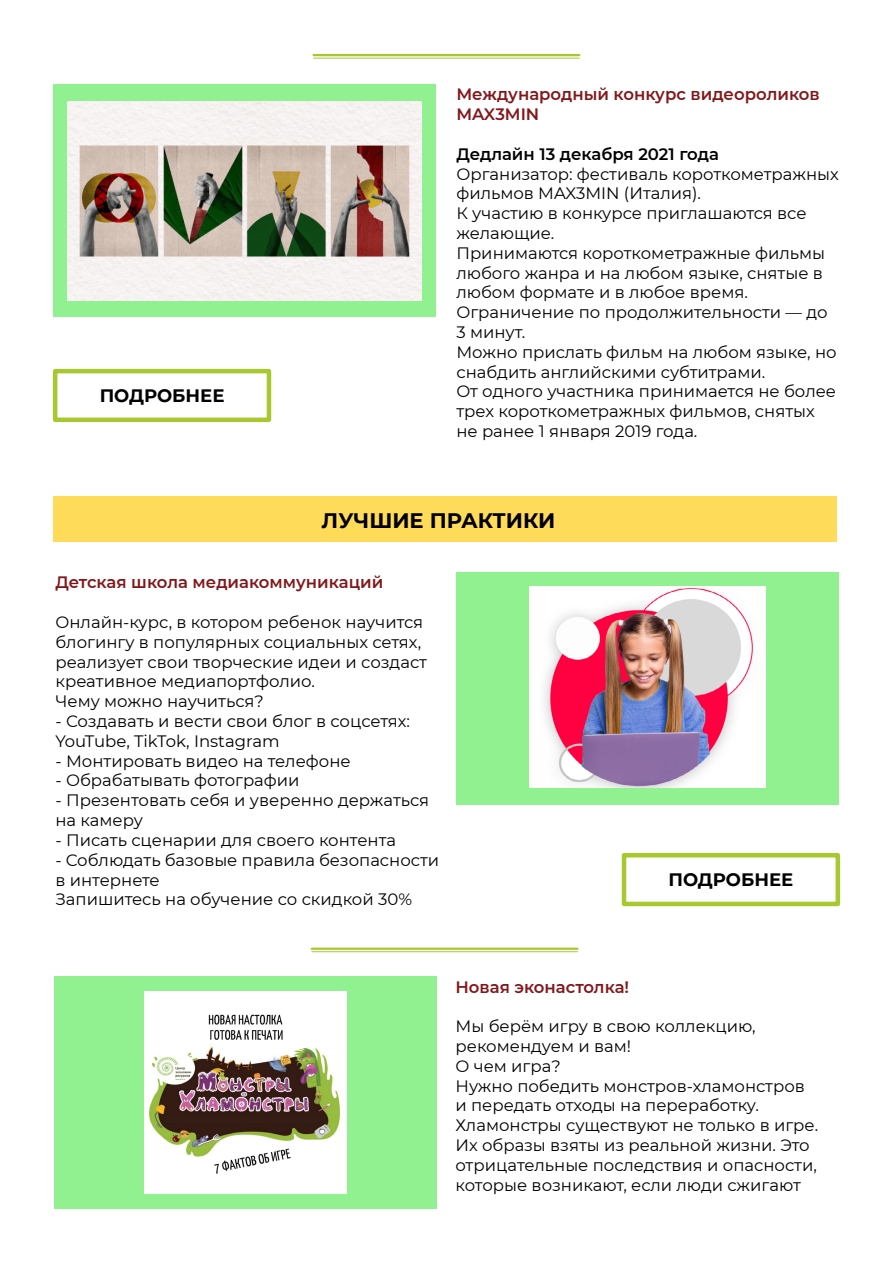
<style>
.page{position:relative;width:893px;height:1263px;background:#fff}
.page>*{position:absolute;margin:0;border:0;box-sizing:border-box;transform-origin:0 0}
.t1{font:700 21px "Montserrat";color:#000}
.t2{font:700 18px "Montserrat";color:#000}
.t3{font:16.5px/19.8px "Montserrat";color:#000}
.t4{font:600 16.5px/19.8px "Montserrat";color:#82171b}
.t5{font:600 16.5px "Montserrat";color:#000}
</style>
<div class="page">
<div style="left:53px;top:496px;width:784px;height:46px;background:#ffdb5a"></div>
<div style="left:53px;top:369px;width:218px;height:53px;border:4px solid #a8c830"></div>
<div style="left:622px;top:853px;width:218px;height:53px;border:4px solid #a8c830"></div>
<hr style="left:314px;top:54px;width:265px;height:2px;background:#a8c830">
<hr style="left:314px;top:58px;width:265px;height:1px;background:#a8c830">
<hr style="left:312px;top:947px;width:265px;height:3px;background:#a8c830">
<hr style="left:312px;top:951px;width:265px;height:1px;background:#a8c830">
<div style="left:53px;top:84px;width:383px;height:233px;background:#91f08f"></div>
<img style="left:67px;top:101px;width:355px;height:200px">
<div style="left:456px;top:572px;width:382px;height:233px;background:#91f08f"></div>
<img style="left:530px;top:586px;width:235px;height:201px">
<div style="left:54px;top:976px;width:382px;height:233px;background:#91f08f"></div>
<img style="left:144px;top:992px;width:202px;height:201px">
<p class="t2" style="left:100px;top:382px;width:126px">ПОДРОБНЕЕ</p>
<p class="t4" style="left:456px;top:84px;width:365px">Международный конкурс видеороликов<br>MAX3MIN</p>
<p class="t5" style="left:456px;top:142px;width:264px">Дедлайн 13 декабря 2021 года</p>
<p class="t3" style="left:456px;top:163px;width:384px">Организатор: фестиваль короткометражных фильмов MAX3MIN (Италия).<br>К участию в конкурсе приглашаются все желающие.<br>Принимаются короткометражные фильмы любого жанра и на любом языке, снятые в любом формате и в любое время.<br>Ограничение по продолжительности — до<br>3 минут.<br>Можно прислать фильм на любом языке, но снабдить английскими субтитрами.<br>От одного участника принимается не более трех короткометражных фильмов, снятых не ранее 1 января 2019 года.</p>
<p class="t1" style="left:322px;top:505px;width:235px">ЛУЧШИЕ ПРАКТИКИ</p>
<p class="t4" style="left:55px;top:572px;width:329px">Детская школа медиакоммуникаций</p>
<p class="t3" style="left:55px;top:612px;width:373px">Онлайн-курс, в котором ребенок научится блогингу в популярных социальных сетях, реализует свои творческие идеи и создаст креативное медиапортфолио.<br>Чему можно научиться?</p>
<p class="t3" style="left:55px;top:711px;width:356px">- Создавать и вести свои блог в соцсетях:<br>YouTube, TikTok, Instagram</p>
<p class="t3" style="left:55px;top:750px;width:297px">- Монтировать видео на телефоне</p>
<p class="t3" style="left:55px;top:770px;width:246px">- Обрабатывать фотографии</p>
<p class="t3" style="left:55px;top:790px;width:375px">- Презентовать себя и уверенно держаться на камеру</p>
<p class="t3" style="left:55px;top:829px;width:342px">- Писать сценарии для своего контента</p>
<p class="t3" style="left:55px;top:849px;width:385px">- Соблюдать базовые правила безопасности в интернете<br>Запишитесь на обучение со скидкой 30%</p>
<p class="t2" style="left:668px;top:866px;width:126px">ПОДРОБНЕЕ</p>
<p class="t4" style="left:455px;top:976px;width:175px">Новая эконастолка!</p>
<p class="t3" style="left:455px;top:1016px;width:364px">Мы берём игру в свою коллекцию, рекомендуем и вам!<br>О чем игра?<br>Нужно победить монстров-хламонстров и передать отходы на переработку.<br>Хламонстры существуют не только в игре.<br>Их образы взяты из реальной жизни. Это отрицательные последствия и опасности, которые возникают, если люди сжигают</p>
</div>
